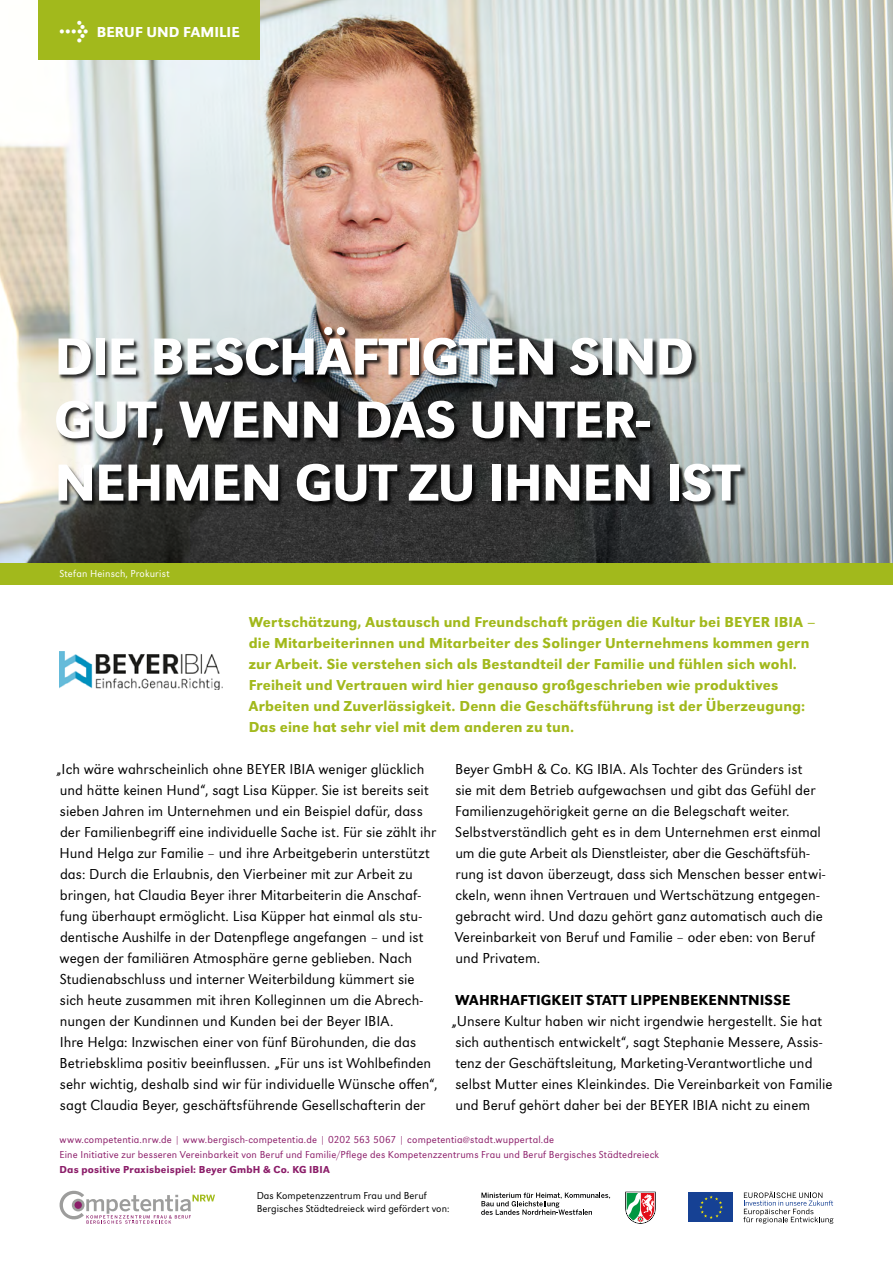
<style>
.page{position:relative;width:893px;height:1263px;background:#fff}
.page>*{position:absolute;margin:0;border:0;box-sizing:border-box;transform-origin:0 0}
.Headline_Weiss{font:500 54px/63px "URW Grotesk";letter-spacing:-.015em;color:#fff}
.Headline_Weiss-2{font:24px "Meta Bold Expert";color:#fff}
.Copy_Schwarz{font:300 15px/21px "URW Grotesk";letter-spacing:.005em;color:#000}
.Zwiti_Grün{font:500 15px/21px "URW Grotesk";letter-spacing:.01em;color:#a2b91c}
.Copy_Schwarz-2{font:500 15px "URW Grotesk";letter-spacing:.005em;color:#000}
.Headline_Weiss-3{font:500 15px "URW Grotesk";letter-spacing:.005em;color:#fff}
.BU{font:300 10.5px/15px "URW Grotesk";letter-spacing:.02em;color:#8b1d69}
.Copy_Weiss{font:300 10.5px/12.6px "URW Grotesk";letter-spacing:.01em;color:#000}
.BU-2{font:300 10.5px "URW Grotesk";letter-spacing:.015em;color:#fff}
.s1{font-weight:500}
</style>
<div class="page">
<img style="left:0;top:0;width:893px;height:563px">
<div style="left:0;top:563px;width:893px;height:22px;background:#a2b91c"></div>
<div style="left:57px;top:327px;width:692px;height:183px;background:#000;opacity:.35"></div>
<div style="left:38px;top:0;width:221px;height:60px;background:#a2b91c"></div>
<svg style="left:625px;top:1192px;width:31px;height:32px"></svg>
<svg style="left:481px;top:1192px;width:129px;height:23px"></svg>
<svg style="left:60px;top:1191px;width:155px;height:33px"></svg>
<div style="left:689px;top:1192px;width:44px;height:30px;background:#164194"></div>
<svg style="left:699px;top:1195px;width:24px;height:24px"></svg>
<svg style="left:743px;top:1191px;width:90px;height:33px"></svg>
<img style="left:60px;top:652px;width:163px;height:38px">
<p class="Headline_Weiss-2" style="left:60px;top:15px;width:30px">l</p>
<p class="Headline_Weiss-3" style="left:97px;top:23px;width:145px">BERUF UND FAMILIE</p>
<p class="Headline_Weiss" style="left:54px;top:325px;width:687px">DIE BESCHÄFTIGTEN SIND<br>GUT, WENN DAS UNTER-<br>NEHMEN GUT ZU IHNEN IST</p>
<p class="BU-2" style="left:60px;top:568px;width:112px">Stefan Heinsch, Prokurist</p>
<p class="Zwiti_Grün" style="left:249px;top:611px;width:568px">Wertschätzung, Austausch und Freundschaft prägen die Kultur bei BEYER IBIA – die Mitarbeiterinnen und Mitarbeiter des Solinger Unternehmens kommen gern zur Arbeit. Sie verstehen sich als Bestandteil der Familie und fühlen sich wohl.<br>Freiheit und Vertrauen wird hier genauso großgeschrieben wie produktives Arbeiten und Zuverlässigkeit. Denn die Geschäftsführung ist der Überzeugung:<br>Das eine hat sehr viel mit dem anderen zu tun.</p>
<p class="Copy_Schwarz" style="left:56px;top:758px;width:383px">„Ich wäre wahrscheinlich ohne BEYER IBIA weniger glücklich und hätte keinen Hund“, sagt Lisa Küpper. Sie ist bereits seit sieben Jahren im Unternehmen und ein Beispiel dafür, dass der Familienbegriff eine individuelle Sache ist. Für sie zählt ihr Hund Helga zur Familie – und ihre Arbeitgeberin unterstützt das: Durch die Erlaubnis, den Vierbeiner mit zur Arbeit zu bringen, hat Claudia Beyer ihrer Mitarbeiterin die Anschaf&shy;fung überhaupt ermöglicht. Lisa Küpper hat einmal als stu&shy;dentische Aushilfe in der Datenpflege angefangen – und ist wegen der familiären Atmosphäre gerne geblieben. Nach Studienabschluss und interner Weiterbildung kümmert sie sich heute zusammen mit ihren Kolleginnen um die Abrech&shy;nungen der Kundinnen und Kunden bei der Beyer IBIA.<br>Ihre Helga: Inzwischen einer von fünf Bürohunden, die das Betriebsklima positiv beeinflussen. „Für uns ist Wohlbefinden sehr wichtig, deshalb sind wir für individuelle Wünsche offen“, sagt Claudia Beyer, geschäftsführende Gesellschafterin der</p>
<p class="Copy_Schwarz" style="left:455px;top:758px;width:372px">Beyer GmbH &amp; Co. KG IBIA. Als Tochter des Gründers ist<br>sie mit dem Betrieb aufgewachsen und gibt das Gefühl der Familienzugehörigkeit gerne an die Belegschaft weiter.<br>Selbstverständlich geht es in dem Unternehmen erst einmal um die gute Arbeit als Dienstleister, aber die Geschäftsfüh&shy;rung ist davon überzeugt, dass sich Menschen besser entwi&shy;ckeln, wenn ihnen Vertrauen und Wertschätzung entgegen&shy;gebracht wird. Und dazu gehört ganz automatisch auch die Vereinbarkeit von Beruf und Familie – oder eben: von Beruf und Privatem.</p>
<p class="Copy_Schwarz-2" style="left:455px;top:991px;width:337px">WAHRHAFTIGKEIT STATT LIPPENBEKENNTNISSE</p>
<p class="Copy_Schwarz" style="left:451px;top:1010px;width:383px">„Unsere Kultur haben wir nicht irgendwie hergestellt. Sie hat sich authentisch entwickelt“, sagt Stephanie Messere, Assis&shy;tenz der Geschäftsleitung, Marketing-Verantwortliche und selbst Mutter eines Kleinkindes. Die Vereinbarkeit von Familie und Beruf gehört daher bei der BEYER IBIA nicht zu einem</p>
<p class="BU" style="left:60px;top:1132px;width:601px">www.competentia.nrw.de | www.bergisch-competentia.de | 0202 563 5067 | competentia@stadt.wuppertal.de<br>Eine Initiative zur besseren Vereinbarkeit von Beruf und Familie/Pflege des Kompetenzzentrums Frau und Beruf Bergisches Städtedreieck<br><span class="s1">Das positive Praxisbeispiel: Beyer GmbH &amp; Co. KG IBIA</span></p>
<p class="Copy_Weiss" style="left:257px;top:1189px;width:194px">Das Kompetenzzentrum Frau und Beruf<br>Bergisches Städtedreieck wird gefördert von:</p>
</div>
